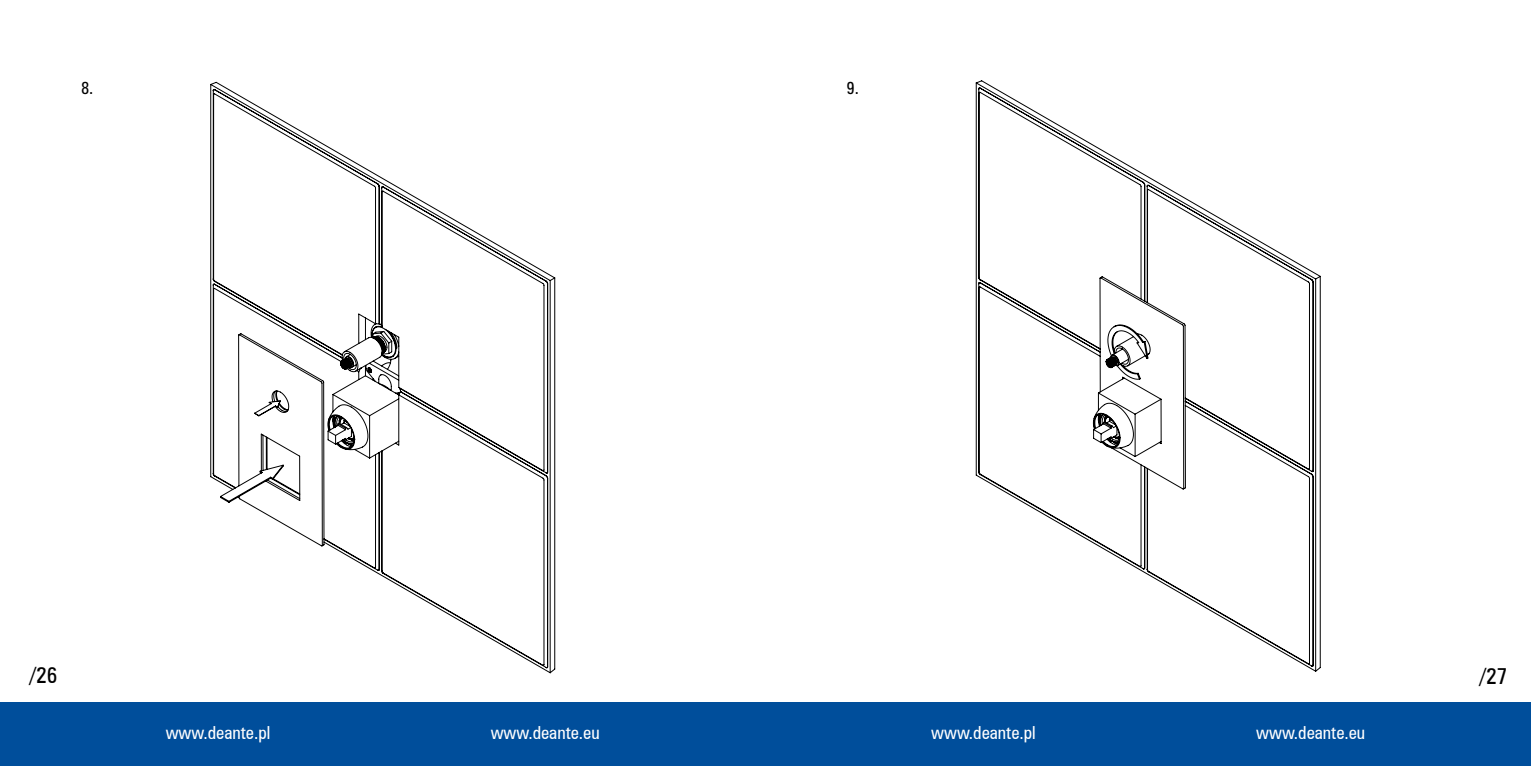
<style>
.page{position:relative;width:1531px;height:766px;background:#fff}
.page>*{position:absolute;margin:0;border:0;box-sizing:border-box;transform-origin:0 0}
.t1{font:22.5px "Zurich Cn AT";color:#000}
.t2{font:18px "Zurich Cn AT";color:#fff}
.t3{font:15.75px "Zurich Cn PL";color:#000}
</style>
<div class="page">
<div style="left:0;top:702px;width:765px;height:63px;background:#004e9b"></div>
<div style="left:421px;top:702px;width:1110px;height:63px;background:#004e9b"></div>
<svg style="left:975px;top:80px;width:346px;height:591px"></svg>
<svg style="left:210px;top:82px;width:345px;height:591px"></svg>
<p class="t3" style="left:81px;top:77px;width:14px">8.</p>
<p class="t3" style="left:846px;top:77px;width:14px">9.</p>
<p class="t1" style="left:30px;top:661px;width:29px">/26</p>
<p class="t1" style="left:1480px;top:662px;width:29px">/27</p>
<p class="t2" style="left:166px;top:721px;width:106px">www.deante.pl</p>
<p class="t2" style="left:491px;top:721px;width:111px">www.deante.eu</p>
<p class="t2" style="left:931px;top:721px;width:106px">www.deante.pl</p>
<p class="t2" style="left:1256px;top:721px;width:111px">www.deante.eu</p>
</div>
